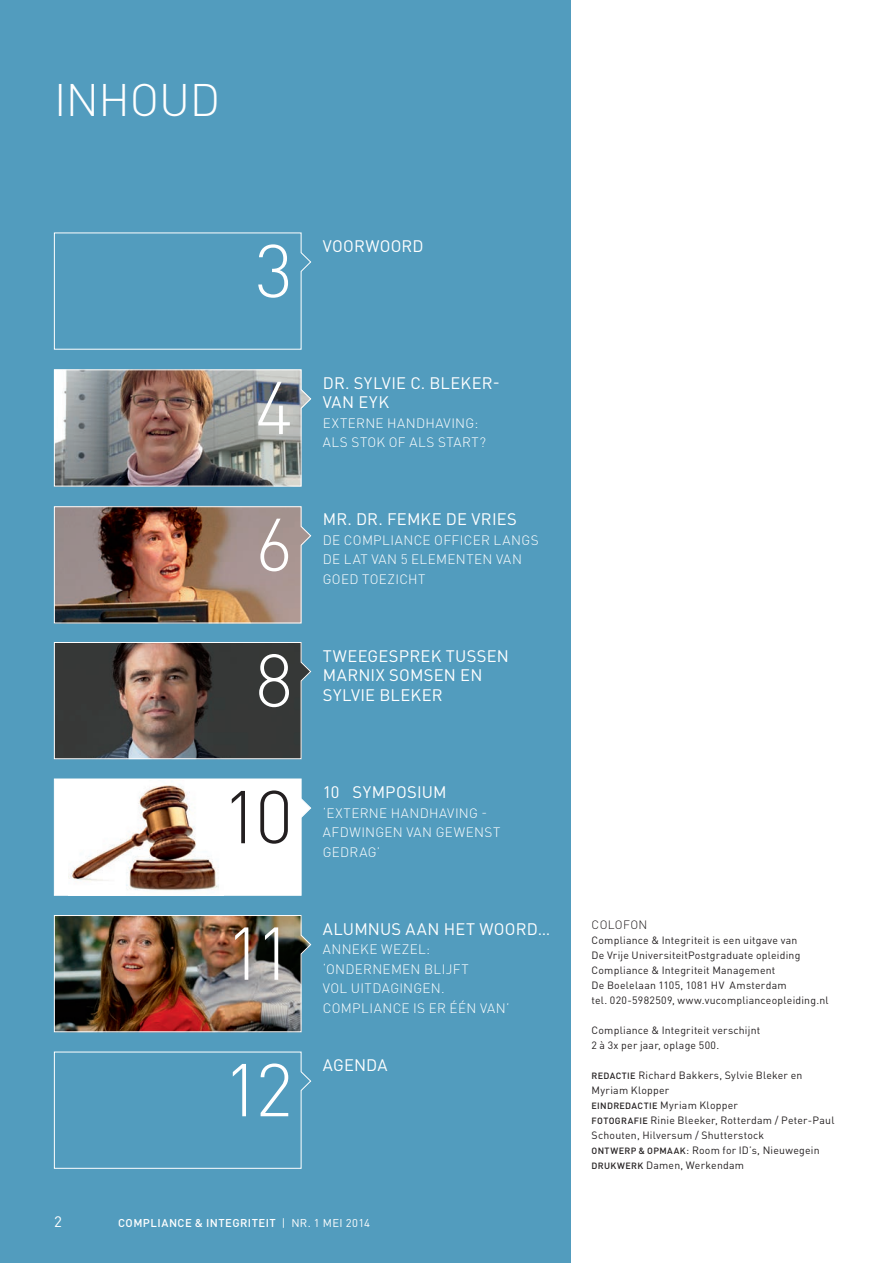
<style>
.page{position:relative;width:893px;height:1263px;background:#fff}
.page>*{position:absolute;margin:0;border:0;box-sizing:border-box;transform-origin:0 0}
.t1{font:300 73.5px/136.5px "DINOT";color:#fff;text-align:justify}
.t2{font:300 73.5px "DINOT";color:#231f20}
.t3{font:300 45px "DINOT";letter-spacing:-.01em;color:#fff}
.t4{font:16.5px/19.5px "DINOT";letter-spacing:.01em;color:#fff}
.t5{font:15px "DINOT";color:#fff}
.t6{font:300 13.5px/19.5px "DINOT";letter-spacing:.025em;color:#fff}
.t7{font:300 12px "DINOT";letter-spacing:.025em;color:#231f20}
.t8{font:500 11.25px "DINOT";letter-spacing:.045em;color:#fff}
.t9{font:10.5px/15px "DINOT";letter-spacing:.02em;color:#231f20}
.s1{font-weight:400}
.s2{font-weight:500;font-size:9px}
</style>
<div class="page">
<div style="left:0;top:0;width:570px;height:1263px;background:#529cbe"></div>
<svg style="left:54px;top:232px;width:257px;height:118px"></svg>
<img style="left:54px;top:369px;width:258px;height:118px">
<img style="left:54px;top:506px;width:258px;height:118px">
<svg style="left:54px;top:642px;width:258px;height:117px;background:#524d4a"></svg>
<svg style="left:54px;top:778px;width:258px;height:118px;background:#dad4d0"></svg>
<img style="left:54px;top:915px;width:258px;height:117px">
<svg style="left:54px;top:1051px;width:258px;height:118px"></svg>
<h2 class="t3" style="left:54px;top:69px;width:167px">INHOUD</h2>
<h1 class="t1" style="left:255px;top:199px;width:39px">3<br>4<br>6<br>8</h1>
<h1 class="t2" style="left:222px;top:767px;width:73px">10</h1>
<h1 class="t1" style="left:223px;top:882px;width:72px">11<br>12</h1>
<h3 class="t4" style="left:323px;top:236px;width:102px">VOORWOORD</h3>
<h3 class="t4" style="left:323px;top:372px;width:178px">DR. SYLVIE C. BLEKER-<br>VAN EYK</h3>
<p class="t6" style="left:323px;top:412px;width:165px">EXTERNE HANDHAVING:<br>ALS STOK OF ALS START?</p>
<h3 class="t4" style="left:323px;top:509px;width:196px">MR. DR. FEMKE DE VRIES</h3>
<p class="t6" style="left:323px;top:529px;width:217px">DE COMPLIANCE OFFICER LANGS<br>DE LAT VAN 5 ELEMENTEN VAN<br>GOED TOEZICHT</p>
<h3 class="t4" style="left:323px;top:645px;width:188px">TWEEGESPREK TUSSEN<br>MARNIX SOMSEN EN<br>SYLVIE BLEKER</h3>
<h3 class="t4" style="left:323px;top:782px;width:125px">10 SYMPOSIUM</h3>
<p class="t6" style="left:323px;top:802px;width:179px">‘EXTERNE HANDHAVING -<br>AFDWINGEN VAN GEWENST<br>GEDRAG’</p>
<h3 class="t4" style="left:323px;top:918px;width:229px">ALUMNUS AAN HET WOORD…</h3>
<p class="t6" style="left:323px;top:939px;width:188px">ANNEKE WEZEL: ‘ONDERNEMEN BLIJFT<br>VOL UITDAGINGEN.<br>COMPLIANCE IS ER ÉÉN VAN’</p>
<h3 class="t4" style="left:323px;top:1055px;width:66px">AGENDA</h3>
<h3 class="t5" style="left:54px;top:1211px;width:9px">2</h3>
<p class="t8" style="left:118px;top:1215px;width:253px">COMPLIANCE &amp; INTEGRITEIT <span class="s1">| NR. 1 MEI 2014</span></p>
<p class="t7" style="left:592px;top:916px;width:57px">COLOFON</p>
<p class="t9" style="left:591px;top:932px;width:239px">Compliance &amp; Integriteit is een uitgave van<br>De Vrije UniversiteitPostgraduate opleiding Compliance &amp; Integriteit Management<br>De Boelelaan 1105, 1081 HV Amsterdam<br>tel. 020-5982509, www.vucomplianceopleiding.nl</p>
<p class="t9" style="left:591px;top:1022px;width:170px">Compliance &amp; Integriteit verschijnt<br>2 à 3x per jaar, oplage 500.</p>
<p class="t9" style="left:591px;top:1067px;width:244px"><span class="s2">REDACTIE</span> Richard Bakkers, Sylvie Bleker en Myriam Klopper<br><span class="s2">EINDREDACTIE</span> Myriam Klopper<br><span class="s2">FOTOGRAFIE</span> Rinie Bleeker, Rotterdam / Peter-Paul Schouten, Hilversum / Shutterstock<br><span class="s2">ONTWERP &amp; OPMAAK</span>: Room for ID’s, Nieuwegein <span class="s2">DRUKWERK</span> Damen, Werkendam</p>
</div>
